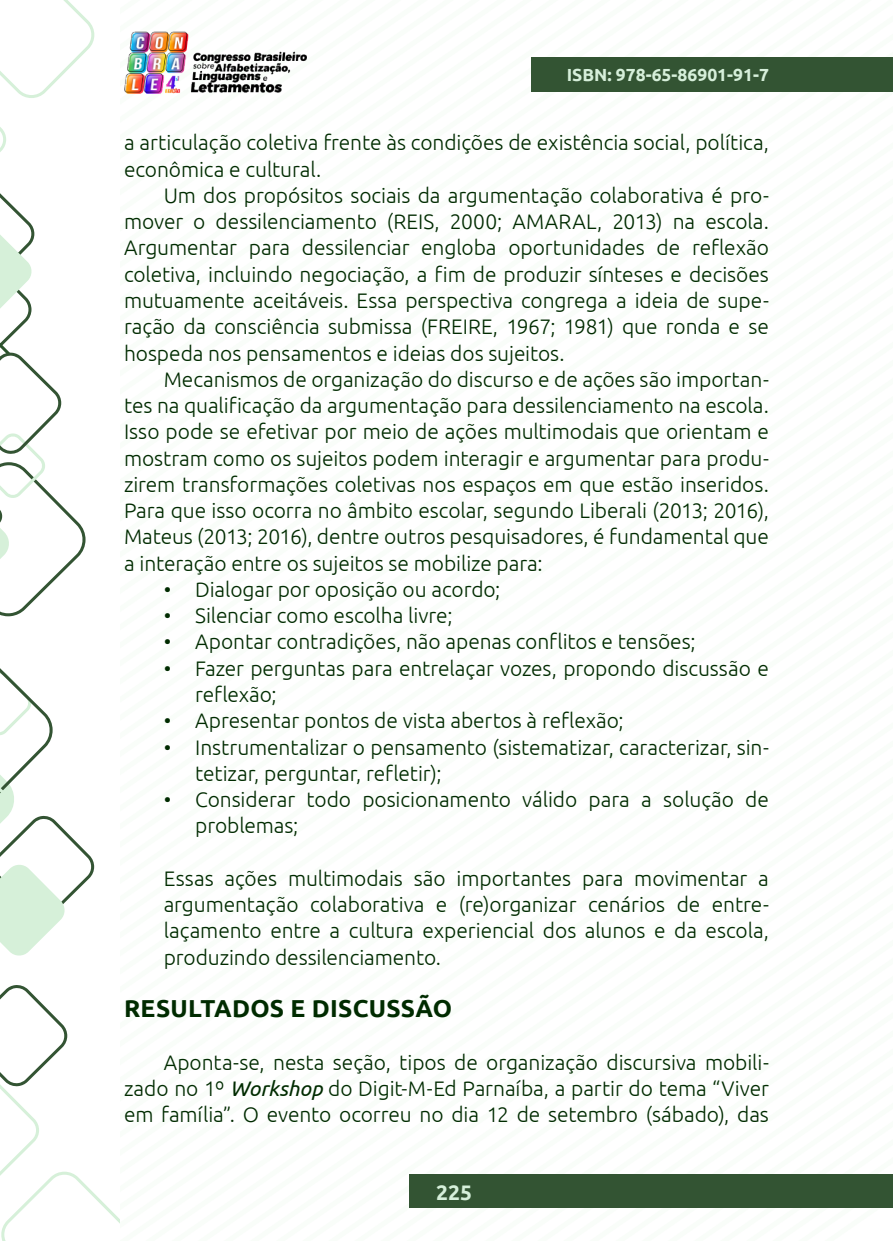
<style>
.page{position:relative;width:893px;height:1241px;background:#fff}
.page>*{position:absolute;margin:0;border:0;box-sizing:border-box;transform-origin:0 0}
._9_SUBTÍTULO{font:700 24.5px "Ubuntu";letter-spacing:.01em;color:#002b00}
._8_CORPO{font:300 21px/26.2px "Ubuntu";letter-spacing:-.005em;color:#002b00}
.t1{font:700 21px "Ubuntu";color:#d6efda}
.t2{font:700 17.5px "Ubuntu";color:#d6efda}
.s1{font-weight:400;font-style:italic}
</style>
<div class="page">
<div style="left:410px;top:1174px;width:483px;height:33px;background:#335433"></div>
<img style="left:124px;top:31px;width:182px;height:62px">
<div style="left:532px;top:57px;width:361px;height:35px;background:#335433"></div>
<svg style="left:0;top:985px;width:119px;height:255px"></svg>
<svg style="left:0;top:0;width:94px;height:616px"></svg>
<svg style="left:0;top:668px;width:94px;height:288px"></svg>
<p class="t2" style="left:567px;top:64px;width:204px">ISBN: 978-65-86901-91-7</p>
<p class="_8_CORPO" style="left:124px;top:129px;width:646px">a articulação coletiva frente às condições de existência social, política, econômica e cultural.</p>
<p class="_8_CORPO" style="left:124px;top:182px;width:646px;text-align:justify;text-indent:40px">Um dos propósitos sociais da argumentação colaborativa é pro&shy;mover o dessilenciamento (REIS, 2000; AMARAL, 2013) na escola.<br>Argumentar para dessilenciar engloba oportunidades de reflexão coletiva, incluindo negociação, a fim de produzir sínteses e decisões mutuamente aceitáveis. Essa perspectiva congrega a ideia de supe&shy;ração da consciência submissa (FREIRE, 1967; 1981) que ronda e se hospeda nos pensamentos e ideias dos sujeitos.</p>
<p class="_8_CORPO" style="left:124px;top:365px;width:646px;text-align:justify;text-indent:40px">Mecanismos de organização do discurso e de ações são importan&shy;tes na qualificação da argumentação para dessilenciamento na escola.<br>Isso pode se efetivar por meio de ações multimodais que orientam e mostram como os sujeitos podem interagir e argumentar para produ&shy;zirem transformações coletivas nos espaços em que estão inseridos.<br>Para que isso ocorra no âmbito escolar, segundo Liberali (2013; 2016), Mateus (2013; 2016), dentre outros pesquisadores, é fundamental que a interação entre os sujeitos se mobilize para:</p>
<p class="_8_CORPO" style="left:164px;top:575px;width:338px">• Dialogar por oposição ou acordo;</p>
<p class="_8_CORPO" style="left:164px;top:602px;width:290px">• Silenciar como escolha livre;</p>
<p class="_8_CORPO" style="left:164px;top:628px;width:534px">• Apontar contradições, não apenas conflitos e tensões;</p>
<p class="_8_CORPO" style="left:195px;top:654px;width:575px;text-indent:-32px">• Fazer perguntas para entrelaçar vozes, propondo discussão e reflexão;</p>
<p class="_8_CORPO" style="left:164px;top:707px;width:461px">• Apresentar pontos de vista abertos à reflexão;</p>
<p class="_8_CORPO" style="left:195px;top:733px;width:575px;text-indent:-32px">• Instrumentalizar o pensamento (sistematizar, caracterizar, sin&shy;tetizar, perguntar, refletir);</p>
<p class="_8_CORPO" style="left:195px;top:785px;width:575px;text-indent:-32px">• Considerar todo posicionamento válido para a solução de problemas;</p>
<p class="_8_CORPO" style="left:164px;top:864px;width:607px;text-align:justify">Essas ações multimodais são importantes para movimentar a argumentação colaborativa e (re)organizar cenários de entre&shy;laçamento entre a cultura experiencial dos alunos e da escola, produzindo dessilenciamento.</p>
<p class="_9_SUBTÍTULO" style="left:124px;top:993px;width:330px">RESULTADOS E DISCUSSÃO</p>
<p class="_8_CORPO" style="left:124px;top:1048px;width:646px;text-align:justify;text-indent:40px">Aponta-se, nesta seção, tipos de organização discursiva mobili&shy;zado no 1º <span class="s1">Workshop</span> do Digit-M-Ed Parnaíba, a partir do tema “Viver em família”. O evento ocorreu no dia 12 de setembro (sábado), das</p>
<p class="t1" style="left:436px;top:1178px;width:37px">225</p>
</div>
